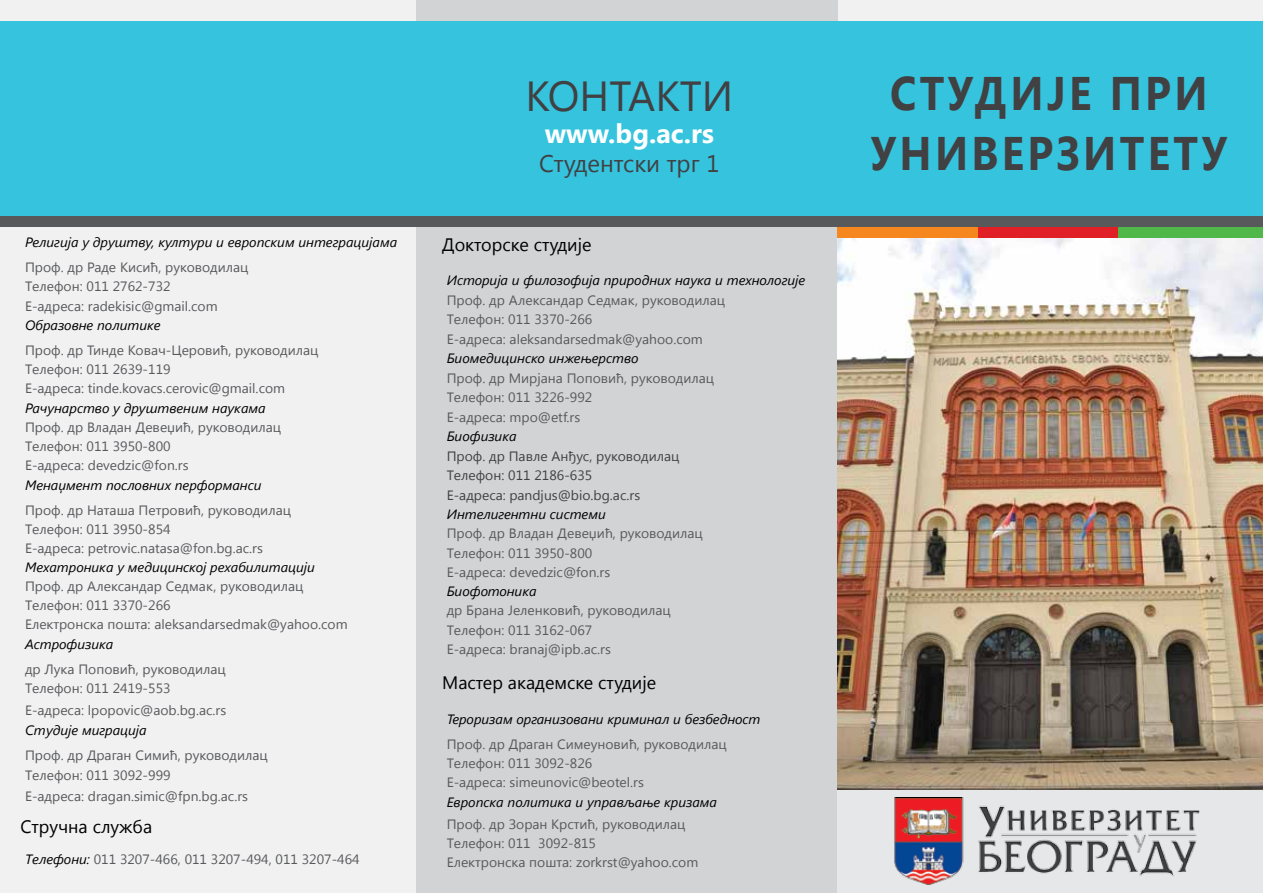
<style>
.page{position:relative;width:1263px;height:893px;background:#fff}
.page>*{position:absolute;margin:0;border:0;box-sizing:border-box;transform-origin:0 0}
.t1{font:700 47.1px/60px "Segoe UI";letter-spacing:.08em;color:#414042;text-align:center;scale:.89 1}
.t2{font:42px "Segoe UI";color:#414042}
.t3{font:700 27px "Segoe UI";color:#fff}
.t4{font:24px "Segoe UI";color:#414042}
.t5{font:18px "Segoe UI";color:#000}
.t6{font:13.5px/19px "Segoe UI";color:#58595b}
.t7{font:italic 13.5px "Segoe UI";color:#000}
.t8{font:13.5px/19.5px "Segoe UI";color:#414042}
.s1{font-style:italic;color:#000}
</style>
<div class="page">
<div style="left:838px;top:0;width:425px;height:893px;background:#f1f1f2"></div>
<div style="left:0;top:0;width:417px;height:893px;background:#f1f1f2"></div>
<div style="left:417px;top:0;width:421px;height:893px;background:#d1d3d4"></div>
<img style="left:838px;top:238px;width:425px;height:552px">
<div style="left:0;top:21px;width:1263px;height:195px;background:#35c3de"></div>
<div style="left:0;top:216px;width:1263px;height:11px;background:#58595b"></div>
<div style="left:838px;top:227px;width:140px;height:11px;background:#f6871f"></div>
<div style="left:978px;top:227px;width:140px;height:11px;background:#e11f27"></div>
<div style="left:1118px;top:227px;width:145px;height:11px;background:#50b848"></div>
<div style="left:838px;top:790px;width:425px;height:103px;background:#e6e7e8"></div>
<img style="left:894px;top:797px;width:306px;height:88px">
<p class="t7" style="left:25px;top:233px;width:374px">Религија у друштву, култури и европским интеграцијама</p>
<p class="t6" style="left:25px;top:257px;width:225px">Проф. др Раде Кисић, руководилац<br>Tелефон: 011 2762-732<br>Е-адреса: radekisic@gmail.com</p>
<p class="t7" style="left:25px;top:316px;width:137px">Образовне политике</p>
<p class="t6" style="left:25px;top:340px;width:295px">Проф. др Тинде Ковач-Церовић, руководилац<br>Tелефон: 011 2639-119<br>Е-адреса: tinde.kovacs.cerovic@gmail.com</p>
<p class="t7" style="left:25px;top:398px;width:242px">Рачунарство у друштвеним наукама</p>
<p class="t6" style="left:25px;top:417px;width:258px">Проф. др Владан Девеџић, руководилац<br>Tелефон: 011 3950-800<br>Е-адреса: devedzic@fon.rs</p>
<p class="t7" style="left:25px;top:475px;width:238px">Менаџмент пословних перформанси</p>
<p class="t6" style="left:25px;top:500px;width:268px">Проф. др Наташа Петровић, руководилац<br>Tелефон: 011 3950-854<br>Е-адреса: petrovic.natasa@fon.bg.ac.rs</p>
<p class="t7" style="left:25px;top:558px;width:291px">Мехатроника у медицинској рехабилитацији</p>
<p class="t6" style="left:25px;top:576px;width:324px">Проф. др Александар Седмак, руководилац<br>Tелефон: 011 3370-266<br>Електронска пошта: aleksandarsedmak@yahoo.com</p>
<p class="t7" style="left:25px;top:635px;width:90px">Астрофизика</p>
<p class="t6" style="left:25px;top:659px;width:202px">др Лука Поповић, руководилац<br>Tелефон: 011 2419-553</p>
<p class="t6" style="left:25px;top:700px;width:203px">Е-адреса: lpopovic@aob.bg.ac.rs</p>
<p class="t7" style="left:25px;top:721px;width:123px">Студије миграција</p>
<p class="t6" style="left:25px;top:744px;width:244px;line-height:20.5px">Проф. др Драган Симић, руководилац<br>Tелефон: 011 3092-999<br>Е-адреса: dragan.simic@fpn.bg.ac.rs</p>
<h3 class="t5" style="left:21px;top:814px;width:133px">Стручна служба</h3>
<p class="t6" style="left:25px;top:849px;width:336px"><span class="s1">Tелефони:</span> 011 3207-466, 011 3207-494, 011 3207-464</p>
<h2 class="t2" style="left:525px;top:67px;width:209px">КОНТАКТИ</h2>
<h3 class="t3" style="left:545px;top:114px;width:171px">www.bg.ac.rs</h3>
<h3 class="t4" style="left:539px;top:147px;width:182px">Студентски трг 1</h3>
<h3 class="t5" style="left:442px;top:232px;width:151px">Докторске студије</h3>
<p class="t7" style="left:447px;top:271px;width:360px">Историја и филозофија природних нaука и технологије</p>
<p class="t6" style="left:447px;top:290px;width:280px;line-height:19.5px">Проф. др Александар Седмак, руководилац<br>Tелефон: 011 3370-266<br>Е-адреса: aleksandarsedmak@yahoo.com</p>
<p class="t7" style="left:447px;top:349px;width:193px">Биомедицинско инжењерство</p>
<p class="t6" style="left:447px;top:367px;width:269px;line-height:19.5px">Проф. др Мирјана Поповић, руководилац<br>Tелефон: 011 3226-992<br>Е-адреса: mpo@etf.rs</p>
<p class="t7" style="left:447px;top:427px;width:71px">Биофизика</p>
<p class="t8" style="left:447px;top:445px;width:234px">Проф. др Павле Анђус, руководилац<br>Tелефон: 011 2186-635<br>Е-адреса: pandjus@bio.bg.ac.rs</p>
<p class="t7" style="left:447px;top:505px;width:160px">Интелигентни системи</p>
<p class="t6" style="left:447px;top:523px;width:258px;line-height:19.5px">Проф. др Владан Девеџић, руководилац<br>Tелефон: 011 3950-800<br>Е-адреса: devedzic@fon.rs</p>
<p class="t7" style="left:447px;top:582px;width:91px">Биофотоника</p>
<p class="t6" style="left:447px;top:600px;width:226px;line-height:19.5px">др Брана Јеленковић, руководилац<br>Tелефон: 011 3162-067<br>Е-адреса: branaj@ipb.ac.rs</p>
<h3 class="t5" style="left:442px;top:670px;width:215px">Мастер академске студије</h3>
<p class="t7" style="left:447px;top:709px;width:315px">Тероризам организовани криминал и безбедност</p>
<p class="t6" style="left:447px;top:733px;width:282px">Проф. др Драган Симеуновић, руководилац<br>Tелефон: 011 3092-826<br>Е-адреса: simeunovic@beotel.rs</p>
<p class="t7" style="left:447px;top:792px;width:272px">Европска политика и управљање кризaма</p>
<p class="t6" style="left:447px;top:814px;width:253px">Проф. др Зоран Крстић, руководилац<br>Tелефон: 011 3092-815<br>Електронска пошта: zorkrst@yahoo.com</p>
<h1 class="t1" style="left:870px;top:61px;width:403px">СТУДИЈЕ ПРИ<br>УНИВЕРЗИТЕТУ</h1>
</div>
